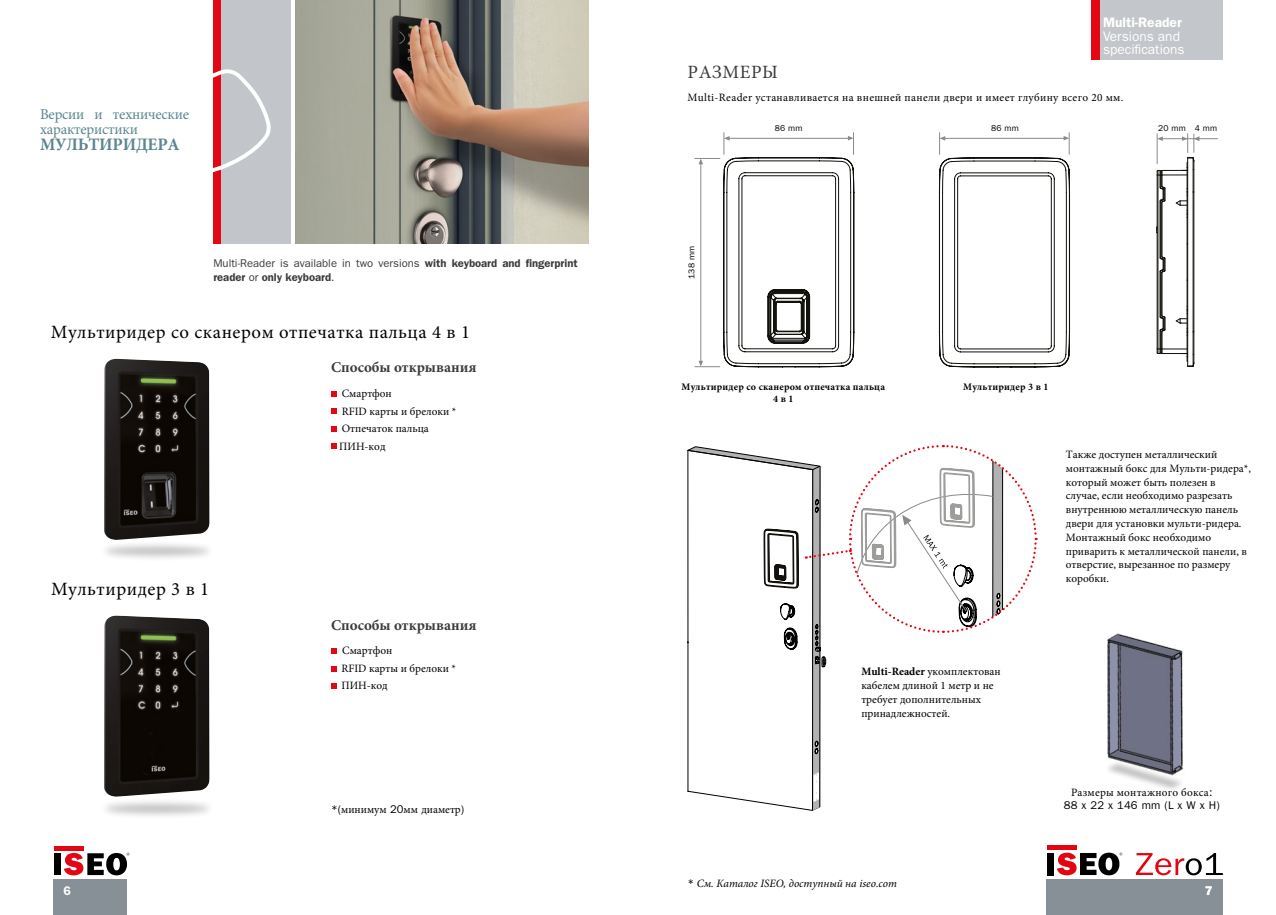
<style>
.page{position:relative;width:1276px;height:915px;background:#fff}
.page>*{position:absolute;margin:0;border:0;box-sizing:border-box;transform-origin:0 0}
.t1{font:18.75px "Minion Pro";letter-spacing:.03em;color:#000}
.t2{font:18.75px "Minion Pro";letter-spacing:.03em;color:#3c3c3b}
.t3{font:700 17.5px "Minion Pro";letter-spacing:-.015em;color:#5b858f}
.t4{font:700 15px "Minion Pro";color:#3c3c3b}
.t5{font:15px/14.9px "Minion Pro";letter-spacing:-.015em;color:#5b858f}
.t6{font:13.75px/13.8px "ITC Franklin Gothic Std";color:#fff}
.t7{font:600 13.75px "ITC Franklin Gothic Std";color:#fff}
.t8{font:600 12.5px "ITC Franklin Gothic Std";color:#fff}
.t9{font:11.25px/13.8px "Minion Pro";color:#000}
.t10{font:600 11.25px/13.8px "ITC Franklin Gothic Std";color:#3c3c3b}
.t11{font:11.25px "Minion Pro";letter-spacing:.03em;color:#000}
.t12{font:italic 11.25px "Minion Pro";color:#000}
.t13{font:11.25px "Minion Pro";letter-spacing:.02em;color:#000}
.t14{font:11.25px "ITC Franklin Gothic Std";letter-spacing:.02em;color:#000}
.t15{font:700 10px/12px "Minion Pro";letter-spacing:.02em;color:#000;text-align:center}
.t16{font:8.62px "ITC Franklin Gothic Std";letter-spacing:.02em;color:#000}
.s1{font-weight:400}
.s2{font-family:"ITC Franklin Gothic Std"}
.s3{font-weight:700}
.s4{font-family:"ITC Franklin Gothic Std";font-style:normal}
</style>
<div class="page">
<div style="left:53px;top:879px;width:74px;height:35px;background:#879096"></div>
<div style="left:1046px;top:879px;width:176px;height:35px;background:#879096"></div>
<div style="left:54px;top:845px;width:30px;height:5px;background:#e30613"></div>
<div style="left:54px;top:853px;width:7px;height:21px;background:#000"></div>
<svg style="left:64px;top:852px;width:65px;height:23px"></svg>
<svg style="left:1057px;top:852px;width:65px;height:23px"></svg>
<div style="left:1046px;top:852px;width:7px;height:22px;background:#000"></div>
<hr style="left:1046px;top:845px;width:30px;height:4px;background:#e30512">
<svg style="left:1136px;top:853px;width:86px;height:22px"></svg>
<div style="left:1090px;top:0;width:132px;height:60px;background:#c3c6ca"></div>
<div style="left:1090px;top:0;width:9px;height:60px;background:#e30613"></div>
<div style="left:220px;top:0;width:71px;height:244px;background:#c2c5c9"></div>
<div style="left:213px;top:0;width:8px;height:244px;background:#e30613"></div>
<svg style="left:213px;top:69px;width:58px;height:104px"></svg>
<div style="left:99px;top:796px;width:116px;height:23px;background:#000;opacity:.25"></div>
<div style="left:99px;top:539px;width:116px;height:23px;background:#000;opacity:.25"></div>
<div style="left:1103px;top:759px;width:83px;height:33px;background:#000;opacity:.25"></div>
<img style="left:1103px;top:633px;width:83px;height:150px">
<img style="left:296px;top:0;width:292px;height:244px">
<img style="left:104px;top:615px;width:105px;height:181px">
<img style="left:104px;top:358px;width:105px;height:181px">
<svg style="left:695px;top:133px;width:159px;height:234px"></svg>
<svg style="left:939px;top:133px;width:131px;height:234px"></svg>
<hr style="left:1157px;top:175px;width:1px;height:174px;background:#12110c">
<hr style="left:1187px;top:192px;width:1px;height:140px;background:#12110c">
<hr style="left:1193px;top:192px;width:1px;height:140px;background:#12110c">
<hr style="left:1160px;top:201px;width:1px;height:57px;background:#12110c">
<hr style="left:1161px;top:272px;width:1px;height:43px;background:#12110c">
<hr style="left:1161px;top:202px;width:1px;height:54px;background:#12110c">
<svg style="left:1159px;top:256px;width:6px;height:17px"></svg>
<hr style="left:1160px;top:271px;width:1px;height:46px;background:#12110c">
<svg style="left:1156px;top:280px;width:38px;height:87px"></svg>
<hr style="left:1161px;top:138px;width:56px;height:1px;background:#8a8a8b">
<svg style="left:1156px;top:134px;width:43px;height:110px"></svg>
<svg style="left:331px;top:648px;width:5px;height:5px"></svg>
<svg style="left:331px;top:666px;width:5px;height:5px"></svg>
<svg style="left:331px;top:683px;width:5px;height:5px"></svg>
<svg style="left:331px;top:391px;width:5px;height:5px"></svg>
<svg style="left:331px;top:408px;width:5px;height:6px"></svg>
<svg style="left:331px;top:426px;width:5px;height:5px"></svg>
<svg style="left:331px;top:443px;width:5px;height:6px"></svg>
<svg style="left:687px;top:445px;width:351px;height:365px"></svg>
<p class="t7" style="left:1103px;top:14px;width:80px">Multi-Reader</p>
<p class="t6" style="left:1103px;top:29px;width:83px">Versions and specifications</p>
<h3 class="t5" style="left:40px;top:107px;width:150px">Версии и технические характеристики</h3>
<h2 class="t3" style="left:40px;top:132px;width:141px">МУЛЬТИРИДЕРА</h2>
<p class="t10" style="left:213px;top:256px;width:366px"><span class="s1">Multi-Reader is available in two versions</span> with keyboard and fingerprint reader <span class="s1">or</span> only keyboard<span class="s1">.</span></p>
<h1 class="t1" style="left:51px;top:319px;width:421px">Мультиридер со сканером отпечатка пальца 4 в 1</h1>
<h3 class="t4" style="left:331px;top:357px;width:147px">Способы открывания</h3>
<p class="t9" style="left:339px;top:385px;width:119px;line-height:17.5px">Смартфон<br>RFID карты и брелоки *<br>Отпечаток пальца<br>ПИН-код</p>
<h1 class="t1" style="left:51px;top:576px;width:160px">Мультиридер 3 в 1</h1>
<h3 class="t4" style="left:331px;top:614px;width:147px">Способы открывания</h3>
<p class="t9" style="left:341px;top:641px;width:116px;line-height:17.5px">Смартфон<br>RFID карты и брелоки *<br>ПИН-код</p>
<p class="t9" style="left:331px;top:802px;width:135px"><span class="s2">*(</span>минимум <span class="s2">20</span>мм диаметр<span class="s2">)</span></p>
<h1 class="t2" style="left:687px;top:60px;width:92px">РАЗМЕРЫ</h1>
<p class="t11" style="left:687px;top:89px;width:437px">Multi-Reader устанавливается на внешней панели двери и имеет глубину всего 20 мм.</p>
<p class="t16" style="left:686px;top:279px;width:34px;rotate:-90deg">138 mm</p>
<p class="t16" style="left:775px;top:123px;width:29px">86 mm</p>
<p class="t16" style="left:991px;top:123px;width:29px">86 mm</p>
<p class="t16" style="left:1158px;top:123px;width:61px">20 mm 4 mm</p>
<p class="t15" style="left:681px;top:380px;width:205px">Мультиридер со сканером отпечатка пальца<br>4 в 1</p>
<p class="t15" style="left:963px;top:380px;width:87px">Мультиридер 3 в 1</p>
<p class="t9" style="left:1066px;top:447px;width:187px">Также доступен металлический монтажный бокс для Мульти-ридера*, который может быть полезен в случае, если необходимо разрезать внутреннюю металлическую панель двери для установки мульти-ридера.<br>Монтажный бокс необходимо приварить к металлической панели, в отверстие, вырезанное по размеру коробки.</p>
<p class="t9" style="left:861px;top:664px;width:141px"><span class="s3">Multi-Reader</span> укомплектован кабелем длиной 1 метр и не требует дополнительных принадлежностей.</p>
<p class="t13" style="left:1071px;top:784px;width:143px">Размеры монтажного бокса<span class="s2">:</span></p>
<p class="t14" style="left:1063px;top:798px;width:158px">88 x 22 x 146 mm (L x W x H)</p>
<p class="t12" style="left:687px;top:875px;width:211px"><span class="s4">*</span> См. Каталог ISEO, доступный на iseo.com</p>
<p class="t8" style="left:64px;top:883px;width:9px">6</p>
<p class="t8" style="left:1205px;top:883px;width:9px">7</p>
</div>
